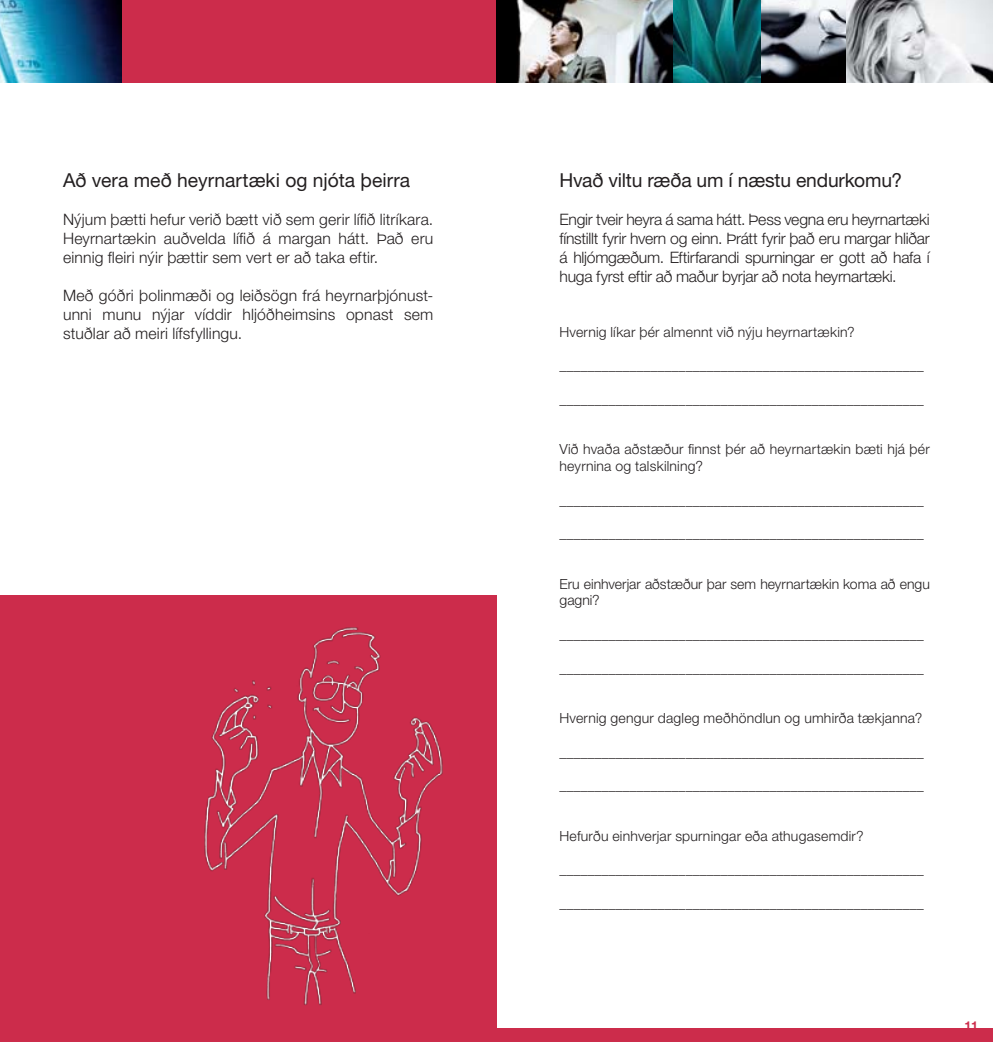
<style>
.page{position:relative;width:993px;height:1042px;background:#fff}
.page>*{position:absolute;margin:0;border:0;box-sizing:border-box;transform-origin:0 0}
.t1{font:19.25px "Helvetica Neue LT Pro";letter-spacing:-.005em;color:#231f20}
.t2{font:300 15.75px/18.9px "Helvetica Neue LT Pro";letter-spacing:.01em;color:#231f20;text-align:justify}
.t3{font:300 14px/16.8px "Helvetica Neue LT Pro";letter-spacing:.015em;color:#231f20}
.t4{font:700 12.25px "Helvetica Neue LT Pro";color:#cc2c4b}
</style>
<div class="page">
<img style="left:0;top:0;width:122px;height:82px">
<div style="left:122px;top:0;width:374px;height:82px;background:#cc2c4b"></div>
<img style="left:760px;top:0;width:86px;height:82px">
<img style="left:672px;top:0;width:88px;height:82px">
<img style="left:496px;top:0;width:176px;height:82px">
<img style="left:846px;top:0;width:146px;height:82px">
<div style="left:496px;top:1029px;width:496px;height:13px;background:#cc2c4b"></div>
<div style="left:0;top:595px;width:496px;height:447px;background:#cc2c4b"></div>
<img style="left:204px;top:627px;width:239px;height:378px">
<h1 class="t1" style="left:63px;top:169px;width:348px">Að vera með heyrnartæki og njóta þeirra</h1>
<p class="t2" style="left:63px;top:210px;width:372px">Nýjum þætti hefur verið bætt við sem gerir lífið litríkara.<br>Heyrnartækin auðvelda lífið á margan hátt. Það eru einnig fleiri nýir þættir sem vert er að taka eftir.</p>
<p class="t2" style="left:63px;top:285px;width:372px">Með góðri þolinmæði og leiðsögn frá heyrnarþjónust&shy;unni munu nýjar víddir hljóðheimsins opnast sem stuðlar að meiri lífsfyllingu.</p>
<h1 class="t1" style="left:559px;top:169px;width:344px">Hvað viltu ræða um í næstu endurkomu?</h1>
<p class="t2" style="left:559px;top:210px;width:371px">Engir tveir heyra á sama hátt. Þess vegna eru heyrnartæki fínstillt fyrir hvern og einn. Þrátt fyrir það eru margar hliðar á hljómgæðum. Eftirfarandi spurningar er gott að hafa í huga fyrst eftir að maður byrjar að nota heyrnartæki.</p>
<p class="t3" style="left:559px;top:323px;width:297px">Hvernig líkar þér almennt við nýju heyrnartækin?</p>
<p class="t3" style="left:559px;top:356px;width:365px">____________________________________________________</p>
<p class="t3" style="left:559px;top:390px;width:365px">____________________________________________________</p>
<p class="t3" style="left:559px;top:440px;width:371px">Við hvaða aðstæður finnst þér að heyrnartækin bæti hjá þér heyrnina og talskilning?</p>
<p class="t3" style="left:559px;top:491px;width:365px">____________________________________________________</p>
<p class="t3" style="left:559px;top:524px;width:365px">____________________________________________________</p>
<p class="t3" style="left:559px;top:575px;width:372px">Eru einhverjar aðstæður þar sem heyrnartækin koma að engu gagni?</p>
<p class="t3" style="left:559px;top:625px;width:365px">____________________________________________________</p>
<p class="t3" style="left:559px;top:659px;width:365px">____________________________________________________</p>
<p class="t3" style="left:559px;top:709px;width:364px">Hvernig gengur dagleg meðhöndlun og umhirða tækjanna?</p>
<p class="t3" style="left:559px;top:743px;width:365px">____________________________________________________</p>
<p class="t3" style="left:559px;top:776px;width:365px">____________________________________________________</p>
<p class="t3" style="left:559px;top:827px;width:306px">Hefurðu einhverjar spurningar eða athugasemdir?</p>
<p class="t3" style="left:559px;top:860px;width:365px">____________________________________________________</p>
<p class="t3" style="left:559px;top:894px;width:365px">____________________________________________________</p>
<p class="t4" style="left:964px;top:1017px;width:15px">11</p>
</div>
